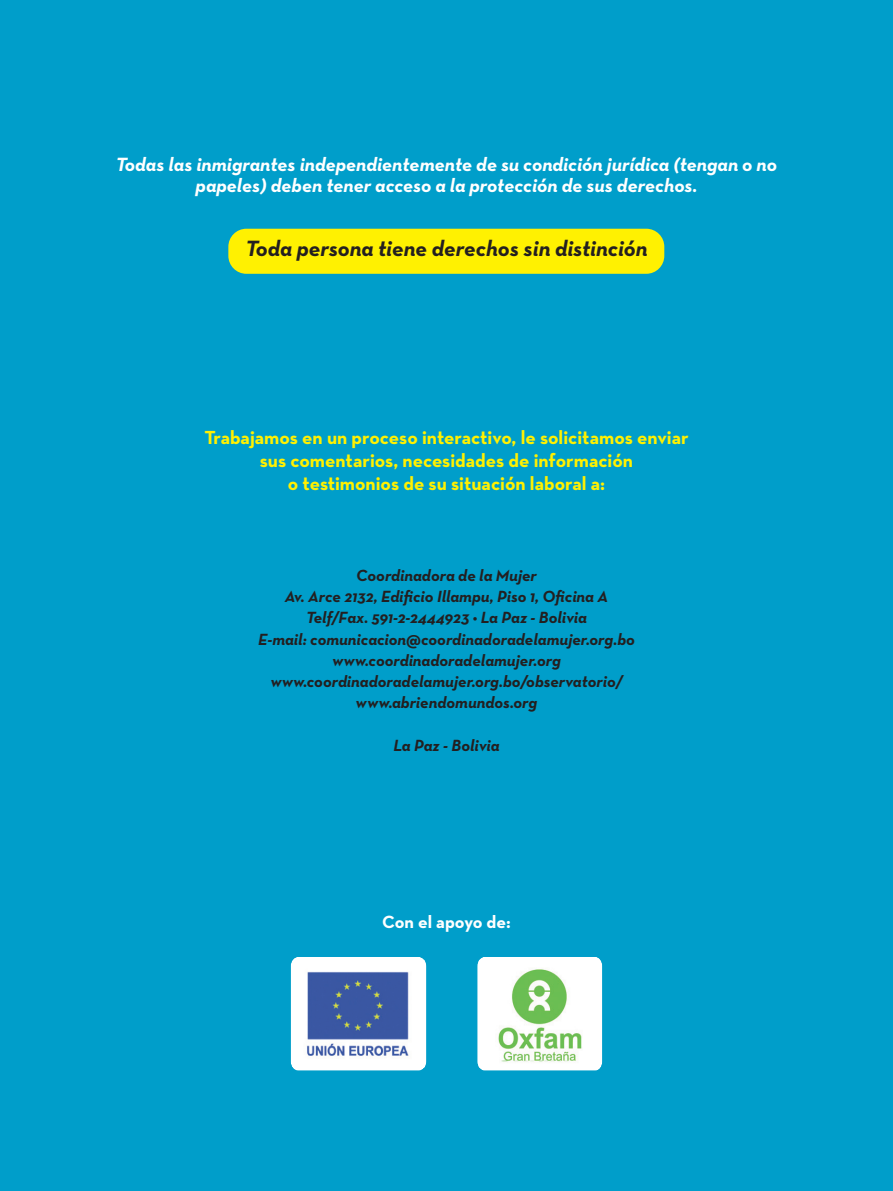
<style>
.page{position:relative;width:893px;height:1191px;background:#009eca}
.page>*{position:absolute;margin:0;border:0;box-sizing:border-box;transform-origin:0 0}
.t1{font:italic 700 22.5px "Neutra Text";color:#231f20}
.t2{font:italic 700 19.5px/21.3px "Neutra Text";color:#fff;text-align:center}
.t3{font:700 19.2px/23.1px "Neutra Text";color:#fff101;text-align:center}
.t4{font:700 18px "Neutra Text";color:#fff}
.t5{font:italic 700 16.5px/21.3px "Neutra Text";color:#231f20;text-align:center}
</style>
<div class="page">
<div style="left:228px;top:229px;width:436px;height:45px;background:#fff101;border-radius:18px"></div>
<div style="left:479px;top:957px;width:123px;height:113px;background:#fff"></div>
<img style="left:478px;top:959px;width:109px;height:108px">
<svg style="left:291px;top:957px;width:134px;height:113px"></svg>
<img style="left:295px;top:959px;width:131px;height:108px">
<p class="t2" style="left:116px;top:153px;width:663px">Todas las inmigrantes independientemente de su condición jurídica (tengan o no papeles) deben tener acceso a la protección de sus derechos.</p>
<h1 class="t1" style="left:245px;top:234px;width:404px">Toda persona tiene derechos sin distinción</h1>
<p class="t3" style="left:204px;top:425px;width:486px">Trabajamos en un proceso interactivo, le solicitamos enviar sus comentarios, necesidades de información<br>o testimonios de su situación laboral a:</p>
<p class="t5" style="left:258px;top:564px;width:378px">Coordinadora de la Mujer<br>Av. Arce 2132, Edificio Illampu, Piso 1, Oficina A Telf/Fax. 591-2-2444923 • La Paz - Bolivia<br>E-mail: comunicacion@coordinadoradelamujer.org.bo www.coordinadoradelamujer.org www.coordinadoradelamujer.org.bo/observatorio/ www.abriendomundos.org</p>
<p class="t5" style="left:393px;top:734px;width:108px">La Paz - Bolivia</p>
<p class="t4" style="left:382px;top:910px;width:130px">Con el apoyo de:</p>
</div>
